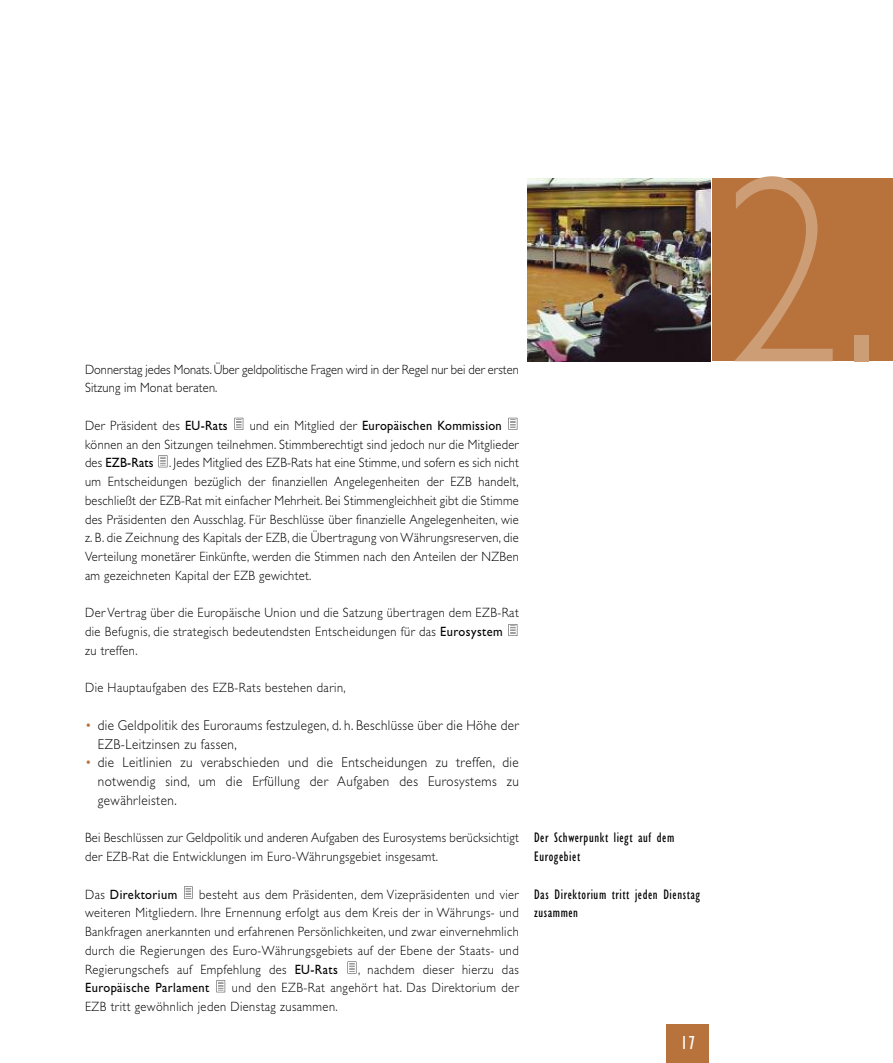
<style>
.page{position:relative;width:893px;height:1063px;background:#fff}
.page>*{position:absolute;margin:0;border:0;box-sizing:border-box;transform-origin:0 0}
.t1{font:300 267.75px "Gill Sans";color:#cd9d76;scale:.85 1}
.t2{font:condensed 19.5px "Gill Sans";color:#fff;scale:.95 1}
.t3{font:300 14.25px/18.8px "Gill Sans";letter-spacing:.035em;color:#000;scale:.92 1}
.t4{font:condensed 14.25px/18.8px "Gill Sans";letter-spacing:.045em;color:#000;scale:.95 1}
.t5{font:300 13.5px/18.8px "Gill Sans";letter-spacing:.025em;color:#000;scale:.92 1}
.t6{font:300 13.5px/18.8px "Gill Sans";color:#000;scale:.92 1}
.t7{font:13.5px "Gill Sans";letter-spacing:.035em;color:#000;scale:.92 1}
.s1{font-weight:400}
.s2{color:#b8723c}
.s3{font-weight:300}
</style>
<div class="page">
<svg style="left:216px;top:980px;width:9px;height:12px"></svg>
<svg style="left:348px;top:963px;width:8px;height:11px"></svg>
<svg style="left:184px;top:887px;width:9px;height:12px"></svg>
<svg style="left:508px;top:624px;width:9px;height:12px"></svg>
<svg style="left:159px;top:455px;width:8px;height:12px"></svg>
<svg style="left:508px;top:418px;width:9px;height:12px"></svg>
<svg style="left:234px;top:418px;width:9px;height:12px"></svg>
<div style="left:666px;top:1025px;width:43px;height:38px;background:#b8723c"></div>
<div style="left:712px;top:178px;width:181px;height:183px;background:#b8723c"></div>
<img style="left:527px;top:178px;width:183px;height:183px">
<p class="t6" style="left:85px;top:359px;width:473px">Donnerstag jedes Monats. Über geldpolitische Fragen wird in der Regel nur bei der ersten<br>Sitzung im Monat beraten.</p>
<p class="t5" style="left:85px;top:416px;width:157px">Der Präsident des <span class="s1">EU-Rats</span></p>
<p class="t5" style="left:85px;top:416px;width:473px;text-indent:165px">und ein Mitglied der <span class="s1">Europäischen Kommission </span>können an den Sitzungen teilnehmen. Stimmberechtigt sind jedoch nur die Mitglieder des <span class="s1">EZB-Rats</span> . Jedes Mitglied des EZB-Rats hat eine Stimme, und sofern es sich nicht um Entscheidungen bezüglich der finanziellen Angelegenheiten der EZB handelt, beschließt der EZB-Rat mit einfacher Mehrheit. Bei Stimmengleichheit gibt die Stimme des Präsidenten den Ausschlag. Für Beschlüsse über finanzielle Angelegenheiten, wie z. B. die Zeichnung des Kapitals der EZB, die Übertragung von Währungsreserven, die Verteilung monetärer Einkünfte, werden die Stimmen nach den Anteilen der NZBen am gezeichneten Kapital der EZB gewichtet.</p>
<p class="t5" style="left:85px;top:603px;width:473px">Der Vertrag über die Europäische Union und die Satzung übertragen dem EZB-Rat die Befugnis, die strategisch bedeutendsten Entscheidungen für das <span class="s1">Eurosystem<br></span>zu treffen.</p>
<p class="t5" style="left:85px;top:678px;width:285px">Die Hauptaufgaben des EZB-Rats bestehen darin,</p>
<p class="t3" style="left:98px;top:715px;width:459px;text-indent:-13px"><span class="s2">•</span> die Geldpolitik des Euroraums festzulegen, d. h. Beschlüsse über die Höhe der<br>EZB-Leitzinsen zu fassen,</p>
<p class="t3" style="left:98px;top:753px;width:459px;text-align:justify;text-indent:-13px"><span class="s2">•</span> die Leitlinien zu verabschieden und die Entscheidungen zu treffen, die notwendig sind, um die Erfüllung der Aufgaben des Eurosystems zu gewährleisten.</p>
<p class="t5" style="left:85px;top:828px;width:473px">Bei Beschlüssen zur Geldpolitik und anderen Aufgaben des Eurosystems berücksichtigt der EZB-Rat die Entwicklungen im Euro-Währungsgebiet insgesamt.</p>
<p class="t7" style="left:85px;top:886px;width:102px"><span class="s3">Das</span> Direktorium</p>
<p class="t5" style="left:85px;top:884px;width:473px;text-align:justify;text-indent:114px">besteht aus dem Präsidenten, dem Vizepräsidenten und vier weiteren Mitgliedern. Ihre Ernennung erfolgt aus dem Kreis der in Währungs- und Bankfragen anerkannten und erfahrenen Persönlichkeiten, und zwar einvernehmlich durch die Regierungen des Euro-Währungsgebiets auf der Ebene der Staats- und Regierungschefs auf Empfehlung des <span class="s1">EU-Rats</span></p>
<p class="t5" style="left:358px;top:959px;width:176px">, nachdem dieser hierzu das</p>
<p class="t7" style="left:85px;top:980px;width:137px">Europäische Parlament</p>
<p class="t5" style="left:85px;top:978px;width:473px;text-indent:147px">und den EZB-Rat angehört hat. Das Direktorium der<br>EZB tritt gewöhnlich jeden Dienstag zusammen.</p>
<p class="t4" style="left:534px;top:829px;width:149px">Der Schwerpunkt liegt auf dem<br>Eurogebiet</p>
<p class="t4" style="left:534px;top:886px;width:176px">Das Direktorium tritt jeden Dienstag zusammen</p>
<h2 class="t2" style="left:681px;top:1035px;width:17px">17</h2>
<h1 class="t1" style="left:726px;top:112px;width:185px">2.</h1>
</div>
